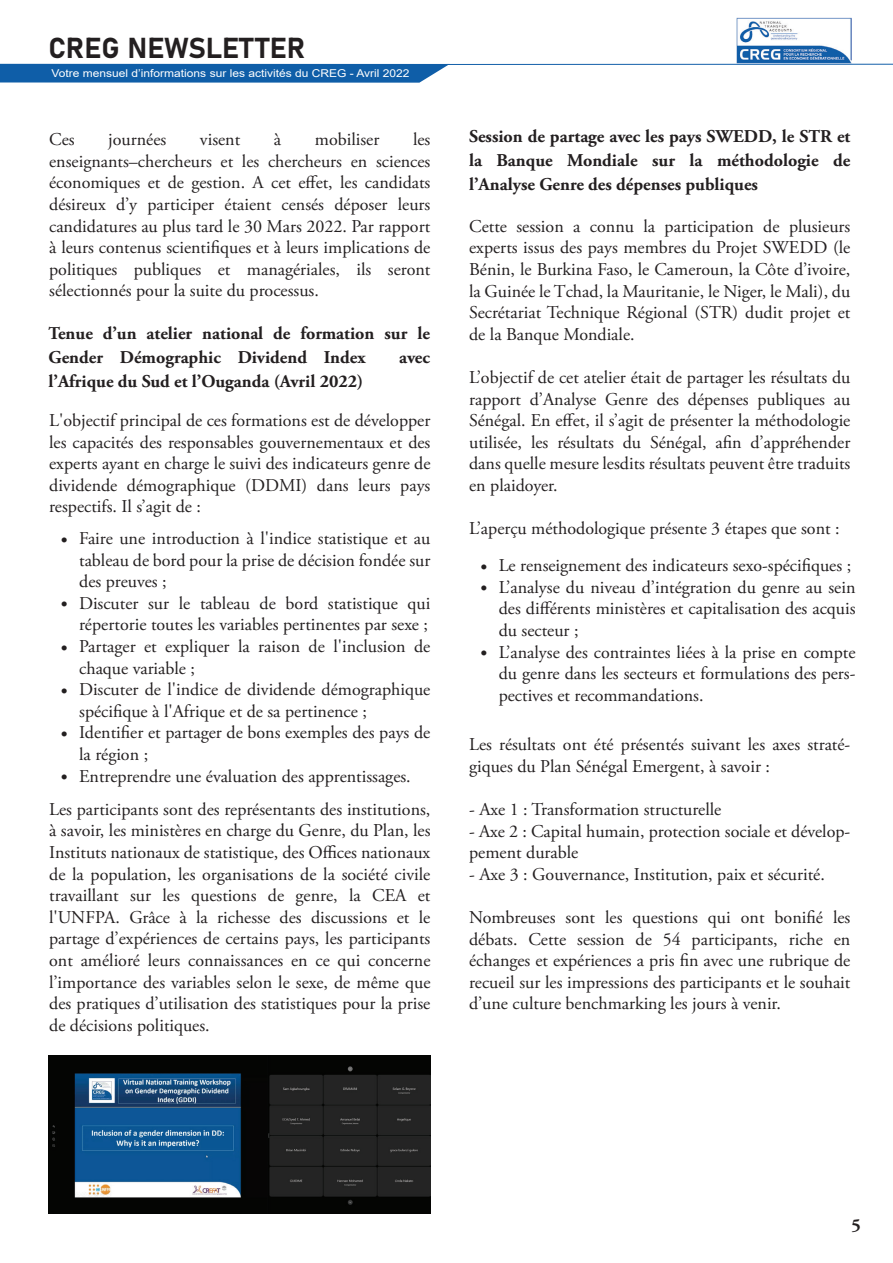
<style>
.page{position:relative;width:893px;height:1263px;background:#fff}
.page>*{position:absolute;margin:0;border:0;box-sizing:border-box;transform-origin:0 0}
.t1{font:28.5px "Bahnschrift";color:#231f20}
.t2{font:18px/21.6px "Adobe Garamond Pro";color:#231f20;text-align:justify}
.t3{font:700 18px/24px "Adobe Garamond Pro";color:#231f20;text-align:justify}
.t4{font:10.8px "Arial";color:#fff;scale:1.11 1}
</style>
<div class="page">
<img style="left:737px;top:18px;width:115px;height:45px">
<svg style="left:0;top:64px;width:448px;height:19px;background:#1b66ac"></svg>
<hr style="left:447px;top:64px;width:446px;height:1px;background:#125fa9">
<img style="left:49px;top:1055px;width:381px;height:159px">
<h1 class="t1" style="left:49px;top:26px;width:258px">CREG NEWSLETTER</h1>
<p class="t4" style="left:52px;top:65px;width:324px">Votre mensuel d’informations sur les activités du CREG - Avril 2022</p>
<p class="t2" style="left:49px;top:129px;width:383px;text-indent:364px">les enseignants–chercheurs et les chercheurs en sciences économiques et de gestion. A cet effet, les candidats désireux d’y participer étaient censés déposer leurs candidatures au plus tard le 30 Mars 2022. Par rapport à leurs contenus scientifiques et à leurs implications de politiques publiques et managériales, ils seront sélectionnés pour la suite du processus.</p>
<p class="t2" style="left:49px;top:129px;width:27px">Ces</p>
<p class="t2" style="left:108px;top:129px;width:60px">journées</p>
<p class="t2" style="left:200px;top:129px;width:42px">visent</p>
<p class="t2" style="left:274px;top:129px;width:9px">à</p>
<p class="t2" style="left:315px;top:129px;width:66px">mobiliser</p>
<p class="t3" style="left:49px;top:321px;width:383px">Tenue d’un atelier national de formation sur le<br>Gender Démographic Dividend Index</p>
<p class="t3" style="left:399px;top:345px;width:32px">avec</p>
<p class="t3" style="left:49px;top:369px;width:316px">l’Afrique du Sud et l’Ouganda (Avril 2022)</p>
<p class="t2" style="left:49px;top:410px;width:383px">L'objectif principal de ces formations est de développer les capacités des responsables gouvernementaux et des experts ayant en charge le suivi des indicateurs genre de dividende démographique (DDMI) dans leurs pays respectifs. Il s’agit de :</p>
<p class="t2" style="left:61px;top:530px;width:8px">•</p>
<p class="t2" style="left:61px;top:594px;width:8px">•</p>
<p class="t2" style="left:61px;top:638px;width:8px">•</p>
<p class="t2" style="left:61px;top:681px;width:8px">•</p>
<p class="t2" style="left:61px;top:724px;width:8px">•</p>
<p class="t2" style="left:61px;top:767px;width:8px">•</p>
<p class="t2" style="left:79px;top:528px;width:353px;text-align:left">Faire une introduction à l'indice statistique et au tableau de bord pour la prise de décision fondée sur des preuves ;<br>Discuter sur le tableau de bord statistique qui répertorie toutes les variables pertinentes par sexe ; Partager et expliquer la raison de l'inclusion de chaque variable ;<br>Discuter de l'indice de dividende démographique spécifique à l'Afrique et de sa pertinence ; Identifier et partager de bons exemples des pays de la région ;<br>Entreprendre une évaluation des apprentissages.</p>
<p class="t2" style="left:49px;top:799px;width:383px">Les participants sont des représentants des institutions, à savoir, les ministères en charge du Genre, du Plan, les Instituts nationaux de statistique, des Offices nationaux de la population, les organisations de la société civile travaillant sur les questions de genre, la CEA et l'UNFPA. Grâce à la richesse des discussions et le partage d’expériences de certains pays, les participants ont amélioré leurs connaissances en ce qui concerne l’importance des variables selon le sexe, de même que des pratiques d’utilisation des statistiques pour la prise de décisions politiques.</p>
<p class="t3" style="left:469px;top:124px;width:383px">Session de partage avec les pays SWEDD, le STR et la Banque Mondiale sur la méthodologie de l’Analyse Genre des dépenses publiques</p>
<p class="t2" style="left:469px;top:216px;width:383px">Cette session a connu la participation de plusieurs experts issus des pays membres du Projet SWEDD (le Bénin, le Burkina Faso, le Cameroun, la Côte d’ivoire, la Guinée le Tchad, la Mauritanie, le Niger, le Mali), du Secrétariat Technique Régional (STR) dudit projet et de la Banque Mondiale.</p>
<p class="t2" style="left:469px;top:367px;width:383px">L’objectif de cet atelier était de partager les résultats du rapport d’Analyse Genre des dépenses publiques au Sénégal. En effet, il s’agit de présenter la méthodologie utilisée, les résultats du Sénégal, afin d’appréhender dans quelle mesure lesdits résultats peuvent être traduits en plaidoyer.</p>
<p class="t2" style="left:469px;top:518px;width:372px">L’aperçu méthodologique présente 3 étapes que sont :</p>
<p class="t2" style="left:480px;top:557px;width:8px">• •</p>
<p class="t2" style="left:480px;top:643px;width:8px">•</p>
<p class="t2" style="left:499px;top:555px;width:358px;text-align:left">Le renseignement des indicateurs sexo-spécifiques ; L’analyse du niveau d’intégration du genre au sein des différents ministères et capitalisation des acquis du secteur ;<br>L’analyse des contraintes liées à la prise en compte du genre dans les secteurs et formulations des pers&shy;pectives et recommandations.</p>
<p class="t2" style="left:469px;top:734px;width:383px">Les résultats ont été présentés suivant les axes straté&shy;giques du Plan Sénégal Emergent, à savoir :</p>
<p class="t2" style="left:469px;top:799px;width:254px">- Axe 1 : Transformation structurelle</p>
<p class="t2" style="left:469px;top:821px;width:383px">- Axe 2 : Capital humain, protection sociale et dévelop&shy;pement durable</p>
<p class="t2" style="left:469px;top:864px;width:357px">- Axe 3 : Gouvernance, Institution, paix et sécurité.</p>
<p class="t2" style="left:469px;top:907px;width:383px">Nombreuses sont les questions qui ont bonifié les débats. Cette session de 54 participants, riche en échanges et expériences a pris fin avec une rubrique de recueil sur les impressions des participants et le souhait d’une culture benchmarking les jours à venir.</p>
<p class="t3" style="left:851px;top:1213px;width:11px">5</p>
</div>
